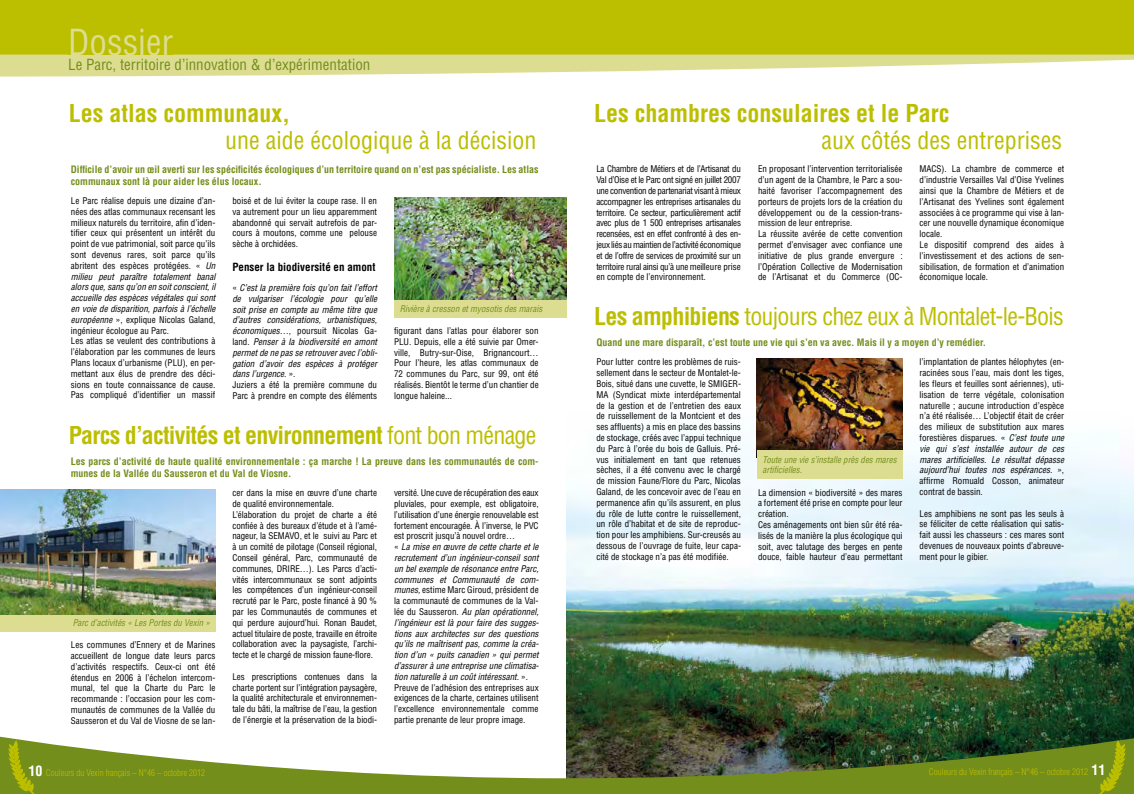
<style>
.page{position:relative;width:1134px;height:794px;background:#fff}
.page>*{position:absolute;margin:0;border:0;box-sizing:border-box;transform-origin:0 0}
.t1{font:condensed 35px "Helvetica LT Std";color:#dddd92}
.t2{font:condensed 24px "Helvetica LT Std";color:#bcbe00}
.t3{font:700 condensed 24px "Helvetica LT Std";color:#bcbe00}
.t4{font:condensed 24px "Helvetica LT Std";letter-spacing:-.03em;color:#bcbe00}
.t5{font:700 condensed 24px "Helvetica LT Std";letter-spacing:-.03em;color:#bcbe00}
.t6{font:condensed 15px "Helvetica LT Std";color:#748e1b}
.t7{font:700 condensed 11px "Helvetica LT Std";color:#000}
.t8{font:700 condensed 10px/12px "Helvetica LT Std";color:#748e1b}
.t9{font:condensed 9px/10.8px "Helvetica LT Std";color:#000;text-align:justify}
.t10{font:italic condensed 9px/10.8px "Helvetica LT Std";color:#000}
.t11{font:italic condensed 9px/10.8px "Helvetica LT Std";color:#748e1b}
.t12{font:300 condensed 9px "Helvetica LT Std";color:#bcbe00}
.s1{font-style:italic}
.s2{font-style:normal}
.s3{font-weight:400}
.s4{font-weight:700}
.s5{font-weight:700;font-size:14px;color:#fff}
</style>
<div class="page">
<img style="left:567px;top:393px;width:567px;height:341px">
<div style="left:0;top:0;width:1134px;height:55px;background:#bcbe00"></div>
<svg style="left:0;top:55px;width:1134px;height:22px"></svg>
<svg style="left:0;top:734px;width:1134px;height:60px;fill:#748e1b"></svg>
<img style="left:9px;top:740px;width:30px;height:54px">
<img style="left:1095px;top:740px;width:30px;height:54px">
<img style="left:394px;top:197px;width:173px;height:103px">
<img style="left:757px;top:359px;width:145px;height:91px">
<div style="left:757px;top:450px;width:145px;height:29px;background:#dddd92"></div>
<div style="left:0;top:614px;width:215px;height:18px;background:#dddd92"></div>
<div style="left:394px;top:300px;width:173px;height:17px;background:#dddd92"></div>
<img style="left:0;top:489px;width:215px;height:125px">
<h1 class="t1" style="left:68px;top:20px;width:106px">Dossier</h1>
<h3 class="t6" style="left:68px;top:55px;width:304px">Le Parc, territoire d’innovation &amp; d’expérimentation</h3>
<h2 class="t3" style="left:69px;top:98px;width:223px">Les atlas communaux,</h2>
<h2 class="t2" style="left:225px;top:125px;width:313px">une aide écologique à la décision</h2>
<p class="t8" style="left:71px;top:163px;width:469px">Difficile d’avoir un œil averti sur les spécificités écologiques d’un territoire quand on n’est pas spécialiste. Les atlas communaux sont là pour aider les élus locaux.</p>
<p class="t9" style="left:71px;top:195px;width:146px;text-align:left">Le Parc réalise depuis une dizaine d’an&shy;nées des atlas communaux recensant les milieux naturels du territoire, afin d’iden&shy;tifier ceux qui présentent un intérêt du point de vue patrimonial, soit parce qu’ils sont devenus rares, soit parce qu’ils abritent des espèces protégées. « <span class="s1">Un milieu peut paraître totalement banal alors que, sans qu’on en soit conscient, il accueille des espèces végétales qui sont en voie de disparition, parfois à l’échelle européenne</span> », explique Nicolas Galand, ingénieur écologue au Parc.<br>Les atlas se veulent des contributions à l’élaboration par les communes de leurs Plans locaux d’urbanisme (PLU), en per&shy;mettant aux élus de prendre des déci&shy;sions en toute connaissance de cause.<br>Pas compliqué d’identifier un massif</p>
<p class="t9" style="left:232px;top:195px;width:146px">boisé et de lui éviter la coupe rase. Il en va autrement pour un lieu apparemment abandonné qui servait autrefois de par&shy;cours à moutons, comme une pelouse sèche à orchidées.</p>
<p class="t7" style="left:232px;top:260px;width:145px">Penser la biodiversité en amont</p>
<p class="t10" style="left:232px;top:282px;width:146px"><span class="s2">«</span> C’est la première fois qu’on fait l’effort de vulgariser l’écologie pour qu’elle soit prise en compte au même titre que d’autres considérations, urbanistiques, économiques…<span class="s2">, poursuit Nicolas Ga&shy;land.</span> Penser à la biodiversité en amont permet de ne pas se retrouver avec l’obli&shy;gation d’avoir des espèces à protéger dans l’urgence. <span class="s2">».<br>Juziers a été la première commune du Parc à prendre en compte des éléments</span></p>
<p class="t11" style="left:400px;top:303px;width:144px">Rivière à cresson et myosotis des marais</p>
<p class="t9" style="left:394px;top:325px;width:146px">figurant dans l’atlas pour élaborer son PLU. Depuis, elle a été suivie par Omer&shy;ville, Butry-sur-Oise, Brignancourt… Pour l’heure, les atlas communaux de 72 communes du Parc, sur 99, ont été réalisés. Bientôt le terme d’un chantier de longue haleine...</p>
<h2 class="t5" style="left:69px;top:420px;width:469px">Parcs d’activités et environnement <span class="s3">font bon ménage</span></h2>
<p class="t8" style="left:71px;top:455px;width:469px">Les parcs d’activité de haute qualité environnementale : ça marche ! La preuve dans les communautés de com&shy;munes de la Vallée du Sausseron et du Val de Viosne.</p>
<p class="t11" style="left:73px;top:617px;width:139px">Parc d’activités « Les Portes du Vexin »</p>
<p class="t9" style="left:71px;top:639px;width:146px">Les communes d’Ennery et de Marines accueillent de longue date leurs parcs d’activités respectifs. Ceux-ci ont été étendus en 2006 à l’échelon intercom&shy;munal, tel que la Charte du Parc le recommande : l’occasion pour les com&shy;munautés de communes de la Vallée du Sausseron et du Val de Viosne de se lan-</p>
<p class="t9" style="left:232px;top:487px;width:146px;text-align:left">cer dans la mise en œuvre d’une charte de qualité environnementale.<br>L’élaboration du projet de charte a été confiée à des bureaux d’étude et à l’amé&shy;nageur, la SEMAVO, et le suivi au Parc et à un comité de pilotage (Conseil régional, Conseil général, Parc, communauté de communes, DRIRE…). Les Parcs d’acti&shy;vités intercommunaux se sont adjoints les compétences d’un ingénieur-conseil recruté par le Parc, poste financé à 90 % par les Communautés de communes et qui perdure aujourd’hui. Ronan Baudet, actuel titulaire de poste, travaille en étroite collaboration avec la paysagiste, l’archi&shy;tecte et le chargé de mission faune-flore.</p>
<p class="t9" style="left:232px;top:671px;width:146px">Les prescriptions contenues dans la charte portent sur l’intégration paysagère, la qualité architecturale et environnemen&shy;tale du bâti, la maîtrise de l’eau, la gestion de l’énergie et la préservation de la biodi-</p>
<p class="t9" style="left:394px;top:487px;width:146px;text-align:left">versité. Une cuve de récupération des eaux pluviales, pour exemple, est obligatoire, l’utilisation d’une énergie renouvelable est fortement encouragée. À l’inverse, le PVC est proscrit jusqu’à nouvel ordre…<br>« <span class="s1">La mise en œuvre de cette charte et le recrutement d’un ingénieur-conseil sont un bel exemple de résonance entre Parc, communes et Communauté de com&shy;munes,</span> estime Marc Giroud, président de la communauté de communes de la Val&shy;lée du Sausseron. <span class="s1">Au plan opérationnel, l’ingénieur est là pour faire des sugges&shy;tions aux architectes sur des questions qu’ils ne maîtrisent pas, comme la créa&shy;tion d’un « puits canadien » qui permet d’assurer à une entreprise une climatisa&shy;tion naturelle à un coût intéressant.</span> ».<br>Preuve de l’adhésion des entreprises aux exigences de la charte, certaines utilisent l’excellence environnementale comme partie prenante de leur propre image.</p>
<h2 class="t3" style="left:594px;top:98px;width:357px">Les chambres consulaires et le Parc</h2>
<h2 class="t2" style="left:821px;top:125px;width:242px">aux côtés des entreprises</h2>
<p class="t9" style="left:596px;top:164px;width:146px">La Chambre de Métiers et de l’Artisanat du Val d’Oise et le Parc ont signé en juillet 2007 une convention de partenariat visant à mieux accompagner les entreprises artisanales du territoire. Ce secteur, particulièrement actif avec plus de 1 500 entreprises artisanales recensées, est en effet confronté à des en&shy;jeux liés au maintien de l’activité économique et de l’offre de services de proximité sur un territoire rural ainsi qu’à une meilleure prise en compte de l’environnement.</p>
<p class="t9" style="left:758px;top:164px;width:146px;text-align:left">En proposant l’intervention territorialisée d’un agent de la Chambre, le Parc a sou&shy;haité favoriser l’accompagnement des porteurs de projets lors de la création du développement ou de la cession-trans&shy;mission de leur entreprise.<br>La réussite avérée de cette convention permet d’envisager avec confiance une initiative de plus grande envergure : l’Opération Collective de Modernisation de l’Artisanat et du Commerce (OC-</p>
<p class="t9" style="left:919px;top:164px;width:146px;text-align:left">MACS). La chambre de commerce et d’industrie Versailles Val d’Oise Yvelines ainsi que la Chambre de Métiers et de l’Artisanat des Yvelines sont également associées à ce programme qui vise à lan&shy;cer une nouvelle dynamique économique locale.<br>Le dispositif comprend des aides à l’investissement et des actions de sen&shy;sibilisation, de formation et d’animation économique locale.</p>
<h2 class="t4" style="left:594px;top:301px;width:471px"><span class="s4">Les amphibiens</span> toujours chez eux à Montalet-le-Bois</h2>
<p class="t8" style="left:596px;top:336px;width:391px">Quand une mare disparaît, c’est toute une vie qui s’en va avec. Mais il y a moyen d’y remédier.</p>
<p class="t9" style="left:596px;top:357px;width:146px">Pour lutter contre les problèmes de ruis&shy;sellement dans le secteur de Montalet-le-Bois, situé dans une cuvette, le SMIGER-MA (Syndicat mixte interdépartemental de la gestion et de l’entretien des eaux de ruissellement de la Montcient et des ses affluents) a mis en place des bassins de stockage, créés avec l’appui technique du Parc à l’orée du bois de Galluis. Pré&shy;vus initialement en tant que retenues sèches, il a été convenu avec le chargé de mission Faune/Flore du Parc, Nicolas Galand, de les concevoir avec de l’eau en permanence afin qu’ils assurent, en plus du rôle de lutte contre le ruissellement, un rôle d’habitat et de site de reproduc&shy;tion pour les amphibiens. Sur-creusés au dessous de l’ouvrage de fuite, leur capa&shy;cité de stockage n’a pas été modifiée.</p>
<p class="t11" style="left:763px;top:454px;width:136px">Toute une vie s’installe près des mares artificielles.</p>
<p class="t9" style="left:758px;top:487px;width:146px;text-align:left">La dimension « biodiversité » des mares a fortement été prise en compte pour leur création.<br>Ces aménagements ont bien sûr été réa&shy;lisés de la manière la plus écologique qui soit, avec talutage des berges en pente douce, faible hauteur d’eau permettant</p>
<p class="t9" style="left:919px;top:357px;width:146px">l’implantation de plantes hélophytes (en&shy;racinées sous l’eau, mais dont les tiges, les fleurs et feuilles sont aériennes), uti&shy;lisation de terre végétale, colonisation naturelle ; aucune introduction d’espèce n’a été réalisée… L’objectif était de créer des milieux de substitution aux mares forestières disparues. « <span class="s1">C’est toute une vie qui s’est installée autour de ces mares artificielles. Le résultat dépasse aujourd’hui toutes nos espérances.</span> », affirme Romuald Cosson, animateur contrat de bassin.</p>
<p class="t9" style="left:919px;top:508px;width:146px">Les amphibiens ne sont pas les seuls à se féliciter de cette réalisation qui satis&shy;fait aussi les chasseurs : ces mares sont devenues de nouveaux points d’abreuve&shy;ment pour le gibier.</p>
<p class="t12" style="left:28px;top:767px;width:178px"><span class="s5">10</span> Couleurs du Vexin français – N°46 – octobre 2012</p>
<p class="t12" style="left:929px;top:766px;width:178px">Couleurs du Vexin français – N°46 – octobre 2012 <span class="s5">11</span></p>
</div>
